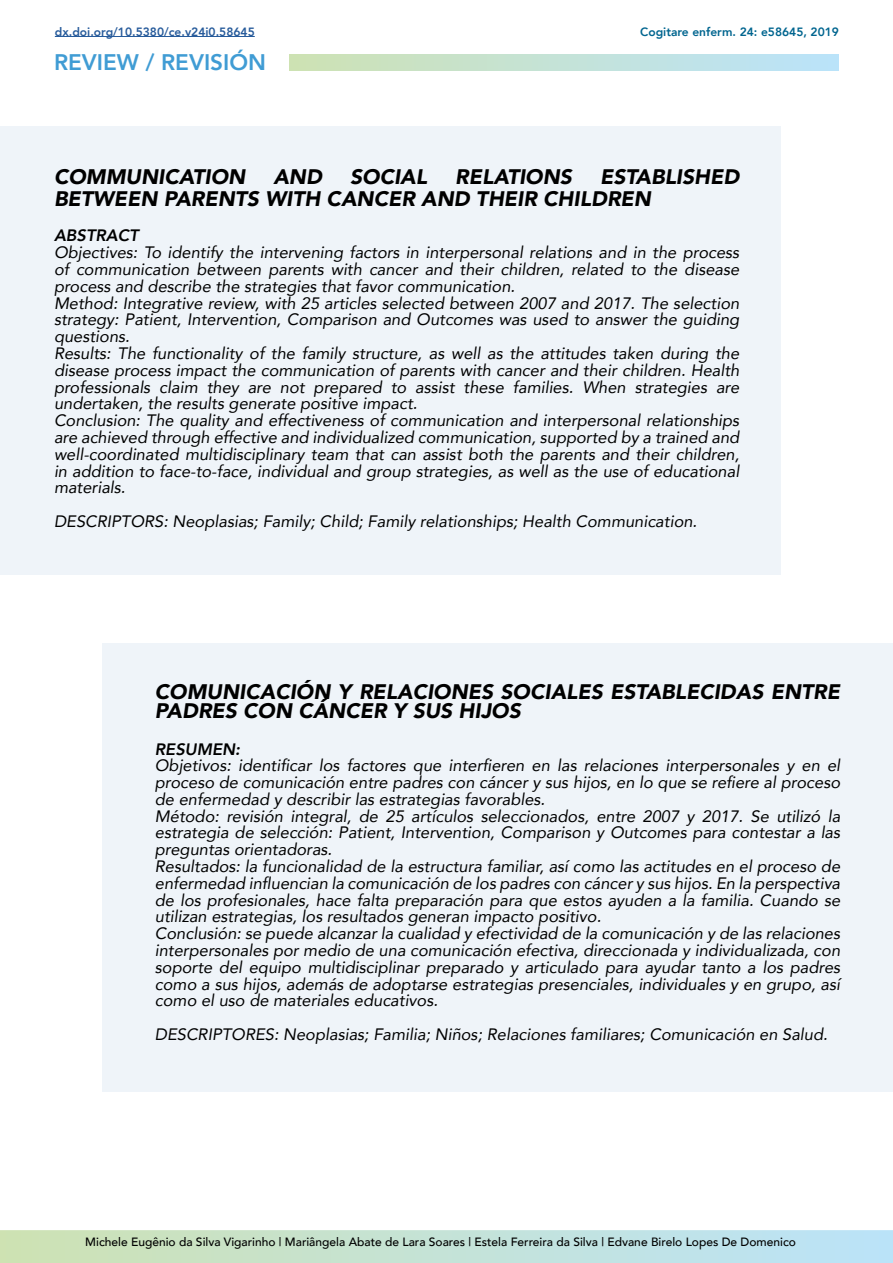
<style>
.page{position:relative;width:893px;height:1263px;background:#fff}
.page>*{position:absolute;margin:0;border:0;box-sizing:border-box;transform-origin:0 0}
.t1{font:800 22.5px "Avenir";color:#409cd4}
.t2{font:italic 900 21px/22.2px "Avenir";color:#000}
.t3{font:italic 16.5px/16.8px "Avenir";color:#000}
.t4{font:italic 800 16.5px "Avenir";color:#000}
.t5{font:500 12px "Avenir";color:#000}
.t6{font:800 12px "Avenir";color:#275b9b}
.t7{font:800 12px "Avenir";color:#00658f}
</style>
<div class="page">
<div style="left:0;top:126px;width:781px;height:448px;background:#eff4f9"></div>
<div style="left:102px;top:643px;width:791px;height:448px;background:#eff4f9"></div>
<svg style="left:0;top:1230px;width:893px;height:33px;background:#c4e2d6"></svg>
<div style="left:289px;top:54px;width:550px;height:17px;background:linear-gradient(to right,#cee2b4,#bae3fb)"></div>
<hr style="left:55px;top:36px;width:200px;height:1px;background:#275b9b">
<p class="t6" style="left:55px;top:22px;width:201px">dx.doi.org/10.5380/ce.v24i0.58645</p>
<p class="t7" style="left:640px;top:22px;width:200px">Cogitare enferm. 24: e58645, 2019</p>
<h1 class="t1" style="left:54px;top:45px;width:214px">REVIEW / REVISIÓN</h1>
<p class="t2" style="left:54px;top:165px;width:687px;text-indent:546px">ESTABLISHED<br>BETWEEN PARENTS WITH CANCER AND THEIR CHILDREN</p>
<p class="t4" style="left:54px;top:226px;width:86px">ABSTRACT</p>
<p class="t3" style="left:54px;top:244px;width:687px">Objectives: To identify the intervening factors in interpersonal relations and in the process of communication between parents with cancer and their children, related to the disease process and describe the strategies that favor communication.<br>Method: Integrative review, with 25 articles selected between 2007 and 2017. The selection strategy: Patient, Intervention, Comparison and Outcomes was used to answer the guiding questions.<br>Results: The functionality of the family structure, as well as the attitudes taken during the disease process impact the communication of parents with cancer and their children. Health professionals claim they are not prepared to assist these families. When strategies are undertaken, the results generate positive impact.<br>Conclusion: The quality and effectiveness of communication and interpersonal relationships are achieved through effective and individualized communication, supported by a trained and well-coordinated multidisciplinary team that can assist both the parents and their children, in addition to face-to-face, individual and group strategies, as well as the use of educational materials.</p>
<p class="t3" style="left:54px;top:513px;width:645px">DESCRIPTORS: Neoplasias; Family; Child; Family relationships; Health Communication.</p>
<p class="t2" style="left:54px;top:165px;width:193px">COMMUNICATION</p>
<p class="t2" style="left:273px;top:165px;width:50px">AND</p>
<p class="t2" style="left:350px;top:165px;width:78px">SOCIAL</p>
<p class="t2" style="left:455px;top:165px;width:118px">RELATIONS</p>
<p class="t2" style="left:155px;top:682px;width:687px;line-height:19.2px">COMUNICACIÓN Y RELACIONES SOCIALES ESTABLECIDAS ENTRE<br>PADRES CON CÁNCER Y SUS HIJOS</p>
<p class="t4" style="left:155px;top:739px;width:87px">RESUMEN:</p>
<p class="t3" style="left:155px;top:757px;width:687px">Objetivos: identificar los factores que interfieren en las relaciones interpersonales y en el proceso de comunicación entre padres con cáncer y sus hijos, en lo que se refiere al proceso de enfermedad y describir las estrategias favorables.<br>Método: revisión integral, de 25 artículos seleccionados, entre 2007 y 2017. Se utilizó la estrategia de selección: Patient, Intervention, Comparison y Outcomes para contestar a las preguntas orientadoras.<br>Resultados: la funcionalidad de la estructura familiar, así como las actitudes en el proceso de enfermedad influencian la comunicación de los padres con cáncer y sus hijos. En la perspectiva de los profesionales, hace falta preparación para que estos ayuden a la familia. Cuando se utilizan estrategias, los resultados generan impacto positivo.<br>Conclusión: se puede alcanzar la cualidad y efectividad de la comunicación y de las relaciones interpersonales por medio de una comunicación efectiva, direccionada y individualizada, con soporte del equipo multidisciplinar preparado y articulado para ayudar tanto a los padres como a sus hijos, además de adoptarse estrategias presenciales, individuales y en grupo, así como el uso de materiales educativos.</p>
<p class="t3" style="left:155px;top:1026px;width:674px">DESCRIPTORES: Neoplasias; Familia; Niños; Relaciones familiares; Comunicación en Salud.</p>
<p class="t5" style="left:85px;top:1232px;width:712px">Michele Eugênio da Silva Vigarinho | Mariângela Abate de Lara Soares | Estela Ferreira da Silva | Edvane Birelo Lopes De Domenico</p>
</div>
